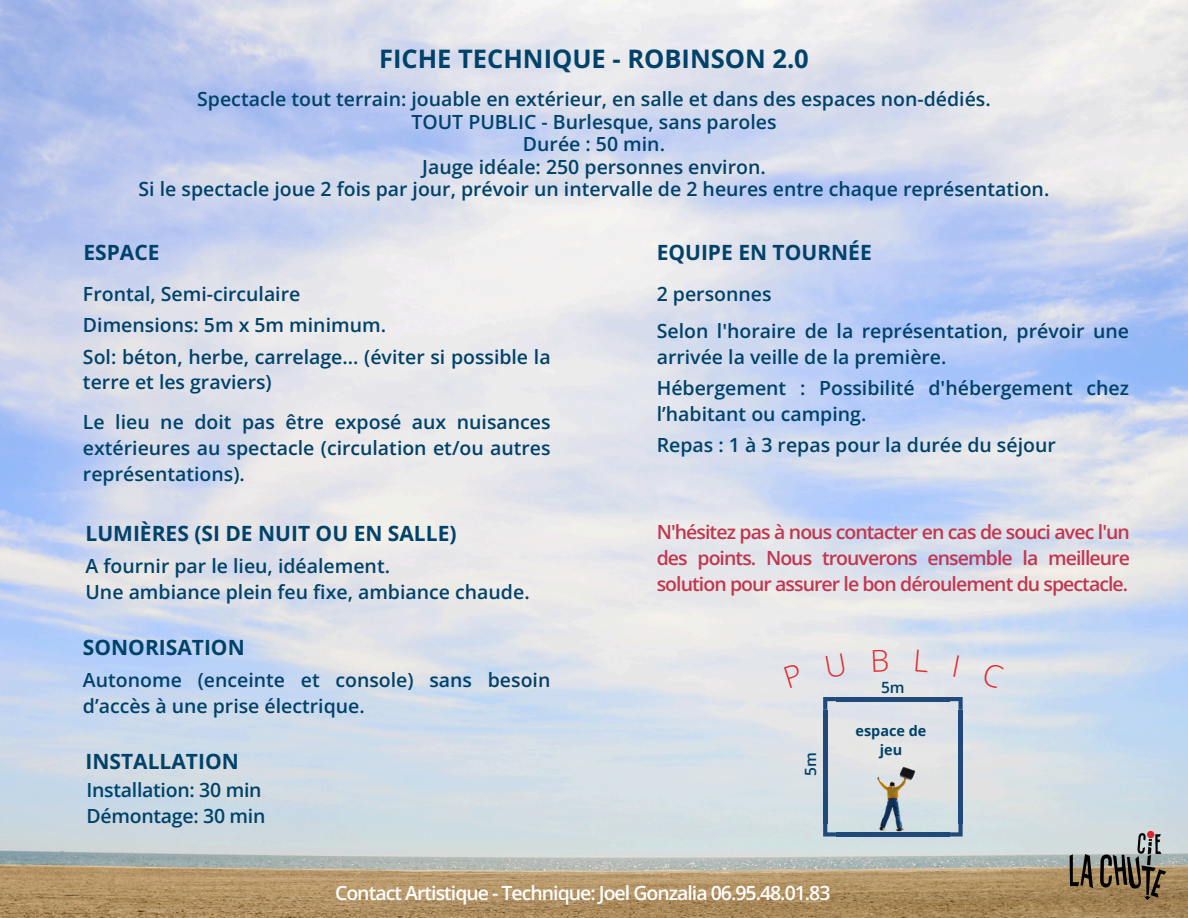
<style>
.page{position:relative;width:1188px;height:918px;background:#fff}
.page>*{position:absolute;margin:0;border:0;box-sizing:border-box;transform-origin:0 0}
.t1{font:700 25.5px "Open Sans";color:#004269}
.t2{font:700 21px "Open Sans";color:#004269}
.t3{font:600 19.5px/25.8px "Open Sans";color:#004269}
.t4{font:600 19.5px/25.8px "Open Sans";letter-spacing:-.05em;color:#c0374f;text-align:justify}
.t5{font:600 19.5px "Open Sans";letter-spacing:-.05em;color:#fff}
.t6{font:600 15.45px "Open Sans";color:#004269}
.t7{font:700 14.4px/19.2px "Open Sans";color:#004269;text-align:center}
</style>
<div class="page">
<img style="left:0;top:0;width:1188px;height:918px">
<div style="left:958px;top:710px;width:5px;height:114px;background:#1f497a"></div>
<hr style="left:823px;top:710px;width:4px;height:114px;background:#214a79">
<hr style="left:836px;top:697px;width:114px;height:4px;background:#204a7a">
<svg style="left:950px;top:697px;width:13px;height:13px"></svg>
<svg style="left:823px;top:697px;width:13px;height:13px"></svg>
<img style="left:816px;top:743px;width:151px;height:100px">
<img style="left:1063px;top:824px;width:110px;height:83px">
<svg style="left:784px;top:663px;width:19px;height:25px"></svg>
<svg style="left:826px;top:653px;width:19px;height:25px"></svg>
<svg style="left:873px;top:649px;width:15px;height:22px"></svg>
<svg style="left:915px;top:650px;width:14px;height:23px"></svg>
<svg style="left:954px;top:655px;width:5px;height:22px"></svg>
<svg style="left:982px;top:662px;width:22px;height:27px"></svg>
<p class="t1" style="left:379px;top:40px;width:431px">FICHE TECHNIQUE - ROBINSON 2.0</p>
<h4 class="t3" style="left:139px;top:88px;width:912px;line-height:22.5px;text-align:center">Spectacle tout terrain: jouable en extérieur, en salle et dans des espaces non-dédiés.<br>TOUT PUBLIC - Burlesque, sans paroles<br>Durée : 50 min.<br>Jauge idéale: 250 personnes environ.<br>Si le spectacle joue 2 fois par jour, prévoir un intervalle de 2 heures entre chaque représentation.</h4>
<h4 class="t2" style="left:84px;top:238px;width:78px">ESPACE</h4>
<h2 class="t3" style="left:83px;top:280px;width:219px">Frontal, Semi-circulaire</h2>
<h4 class="t3" style="left:83px;top:312px;width:305px">Dimensions: 5m x 5m minimum.</h4>
<h3 class="t3" style="left:83px;top:343px;width:469px">Sol: béton, herbe, carrelage... (éviter si possible la terre et les graviers)</h3>
<h4 class="t3" style="left:83px;top:409px;width:469px;text-align:justify">Le lieu ne doit pas être exposé aux nuisances extérieures au spectacle (circulation et/ou autres représentations).</h4>
<h3 class="t2" style="left:86px;top:518px;width:373px">LUMIÈRES (SI DE NUIT OU EN SALLE)</h3>
<h4 class="t3" style="left:86px;top:552px;width:446px">A fournir par le lieu, idéalement.<br>Une ambiance plein feu fixe, ambiance chaude.</h4>
<h4 class="t2" style="left:83px;top:632px;width:163px">SONORISATION</h4>
<h3 class="t3" style="left:83px;top:667px;width:469px">Autonome (enceinte et console) sans besoin d’accès à une prise électrique.</h3>
<h4 class="t2" style="left:86px;top:746px;width:155px">INSTALLATION</h4>
<h4 class="t3" style="left:87px;top:777px;width:180px">Installation: 30 min<br>Démontage: 30 min</h4>
<h3 class="t2" style="left:657px;top:238px;width:217px">EQUIPE EN TOURNÉE</h3>
<h4 class="t3" style="left:657px;top:280px;width:116px">2 personnes</h4>
<h4 class="t3" style="left:657px;top:317px;width:474px">Selon l'horaire de la représentation, prévoir une arrivée la veille de la première.</h4>
<h3 class="t3" style="left:657px;top:375px;width:474px">Hébergement : Possibilité d'hébergement chez l’habitant ou camping.</h3>
<h4 class="t3" style="left:657px;top:432px;width:401px">Repas : 1 à 3 repas pour la durée du séjour</h4>
<h4 class="t4" style="left:657px;top:519px;width:475px">N'hésitez pas à nous contacter en cas de souci avec l'un des points. Nous trouverons ensemble la meilleure solution pour assurer le bon déroulement du spectacle.</h4>
<h4 class="t6" style="left:800px;top:776px;width:25px;rotate:-90deg">5m</h4>
<p class="t6" style="left:881px;top:676px;width:25px">5m</p>
<p class="t7" style="left:856px;top:721px;width:72px">espace de jeu</p>
<h4 class="t5" style="left:335px;top:879px;width:497px">Contact Artistique - Technique: Joel Gonzalia 06.95.48.01.83</h4>
</div>
